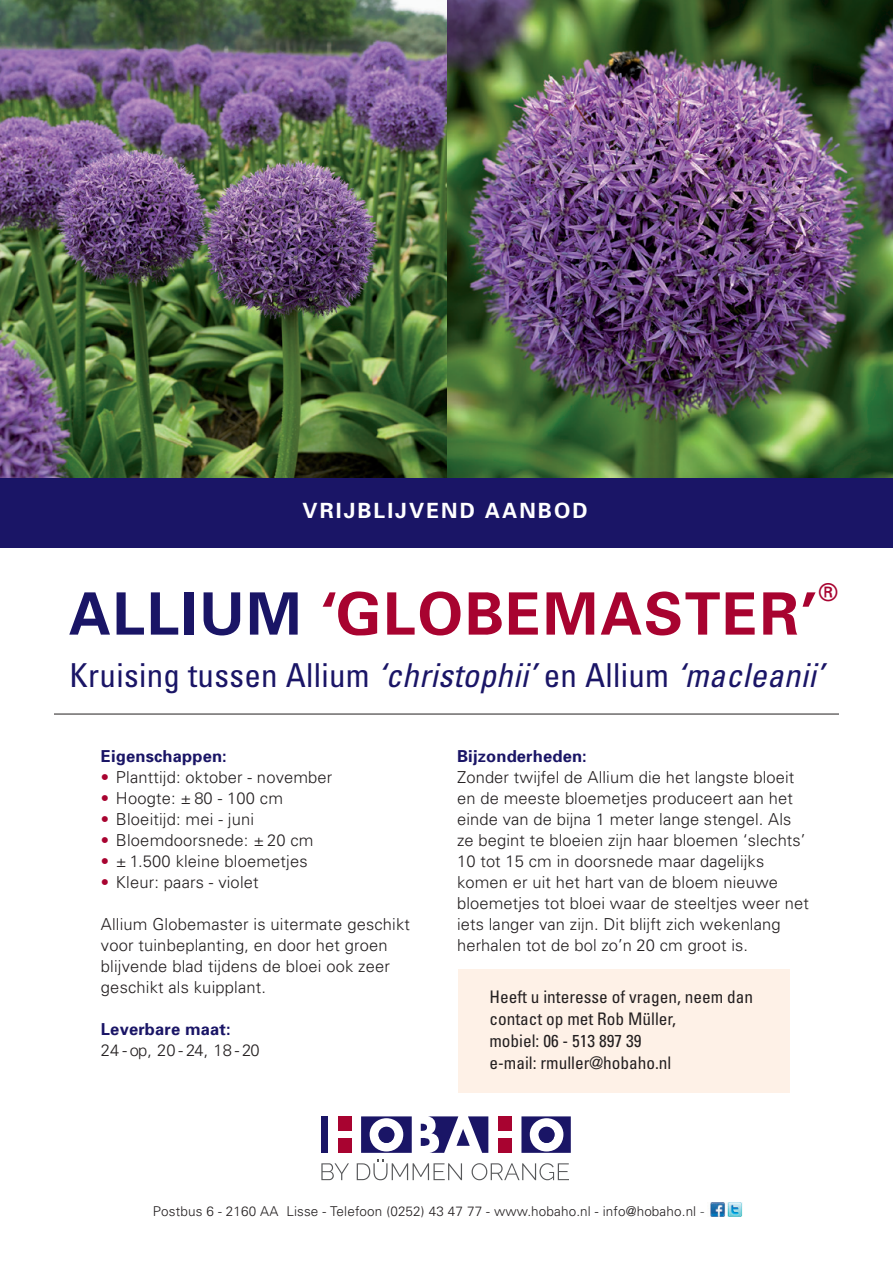
<style>
.page{position:relative;width:893px;height:1263px;background:#fff}
.page>*{position:absolute;margin:0;border:0;box-sizing:border-box;transform-origin:0 0}
.t1{font:700 58.5px "Univers";letter-spacing:.03em;color:#a80330}
.t2{font:condensed 33px "Univers";letter-spacing:.01em;color:#1a1566}
.t3{font:24.45px "Univers";color:#a80330}
.t4{font:700 21px "Univers";letter-spacing:.1em;color:#fff}
.t5{font:condensed 17.4px/22px "Univers";color:#231f20}
.t6{font:300 16.5px/21px "Univers";letter-spacing:.005em;color:#231f20}
.t7{font:700 16.5px "Univers";letter-spacing:.01em;color:#1a1566}
.t8{font:300 16.5px "Univers";letter-spacing:-.02em;color:#231f20}
.t9{font:300 13.5px "Univers";letter-spacing:.01em;color:#231f20}
.s1{color:#1a1566}
.s2{font-style:italic}
.s3{color:#a80330}
.s4{color:#4b4c4d}
</style>
<div class="page">
<img style="left:710px;top:1203px;width:32px;height:13px">
<svg style="left:521px;top:1116px;width:50px;height:37px"></svg>
<div style="left:539px;top:1127px;width:15px;height:16px;background:#1a1566;border-radius:50%"></div>
<div style="left:338px;top:1138px;width:13px;height:15px;background:#a80330"></div>
<div style="left:338px;top:1116px;width:13px;height:14px;background:#a80330"></div>
<div style="left:321px;top:1116px;width:7px;height:37px;background:#1a1566"></div>
<div style="left:498px;top:1116px;width:14px;height:14px;background:#a80330"></div>
<div style="left:498px;top:1138px;width:14px;height:15px;background:#a80330"></div>
<svg style="left:361px;top:1116px;width:51px;height:37px"></svg>
<div style="left:379px;top:1127px;width:15px;height:16px;background:#1a1566;border-radius:50%"></div>
<svg style="left:421px;top:1116px;width:67px;height:37px"></svg>
<svg style="left:321px;top:1163px;width:28px;height:17px"></svg>
<svg style="left:472px;top:1163px;width:97px;height:17px"></svg>
<svg style="left:357px;top:1159px;width:105px;height:21px"></svg>
<div style="left:458px;top:969px;width:332px;height:124px;background:#fef1e7"></div>
<div style="left:0;top:475px;width:893px;height:72px;background:#1a1566"></div>
<hr style="left:54px;top:714px;width:785px;height:1px;background:#231f20">
<img style="left:0;top:0;width:893px;height:477px">
<p class="t4" style="left:302px;top:497px;width:287px">VRIJBLIJVEND AANBOD</p>
<h1 class="t1" style="left:69px;top:576px;width:750px"><span class="s1">ALLIUM</span> ‘GLOBEMASTER’</h1>
<h3 class="t3" style="left:818px;top:577px;width:21px">®</h3>
<h2 class="t2" style="left:70px;top:654px;width:755px">Kruising tussen Allium <span class="s2">‘christophii’</span> en Allium <span class="s2">‘macleanii’</span></h2>
<p class="t7" style="left:101px;top:745px;width:127px">Eigenschappen:</p>
<p class="t6" style="left:101px;top:766px;width:233px"><span class="s3">•</span> Planttijd: oktober - november</p>
<p class="t6" style="left:101px;top:787px;width:184px"><span class="s3">•</span> Hoogte: ± 80 - 100 cm</p>
<p class="t6" style="left:101px;top:808px;width:155px"><span class="s3">•</span> Bloeitijd: mei - juni</p>
<p class="t6" style="left:101px;top:829px;width:214px"><span class="s3">•</span> Bloemdoorsnede: ± 20 cm</p>
<p class="t6" style="left:101px;top:850px;width:208px"><span class="s3">•</span> ± 1.500 kleine bloemetjes</p>
<p class="t6" style="left:101px;top:871px;width:159px"><span class="s3">•</span> Kleur: paars - violet</p>
<p class="t6" style="left:101px;top:913px;width:310px">Allium Globemaster is uitermate geschikt voor tuinbeplanting, en door het groen blijvende blad tijdens de bloei ook zeer geschikt als kuipplant.</p>
<p class="t7" style="left:101px;top:1018px;width:131px">Leverbare maat:</p>
<p class="t8" style="left:101px;top:1040px;width:160px">24 - op, 20 - 24, 18 - 20</p>
<p class="t7" style="left:457px;top:745px;width:131px">Bijzonderheden:</p>
<p class="t6" style="left:457px;top:766px;width:353px">Zonder twijfel de Allium die het langste bloeit en de meeste bloemetjes produceert aan het einde van de bijna 1 meter lange stengel. Als ze begint te bloeien zijn haar bloemen ‘slechts’ 10 tot 15 cm in doorsnede maar dagelijks komen er uit het hart van de bloem nieuwe bloemetjes tot bloei waar de steeltjes weer net iets langer van zijn. Dit blijft zich wekenlang herhalen tot de bol zo’n 20 cm groot is.</p>
<p class="t5" style="left:489px;top:985px;width:265px">Heeft u interesse of vragen, neem dan contact op met Rob Müller,<br>mobiel: 06 - 513 897 39<br>e-mail: rmuller@hobaho.nl</p>
<p class="t9" style="left:153px;top:1203px;width:553px">Postbus 6 - 2160 AA Lisse - Telefoon (0252) 43 47 77 - www.hobaho.nl - info@hobaho.nl <span class="s4">-</span></p>
</div>
